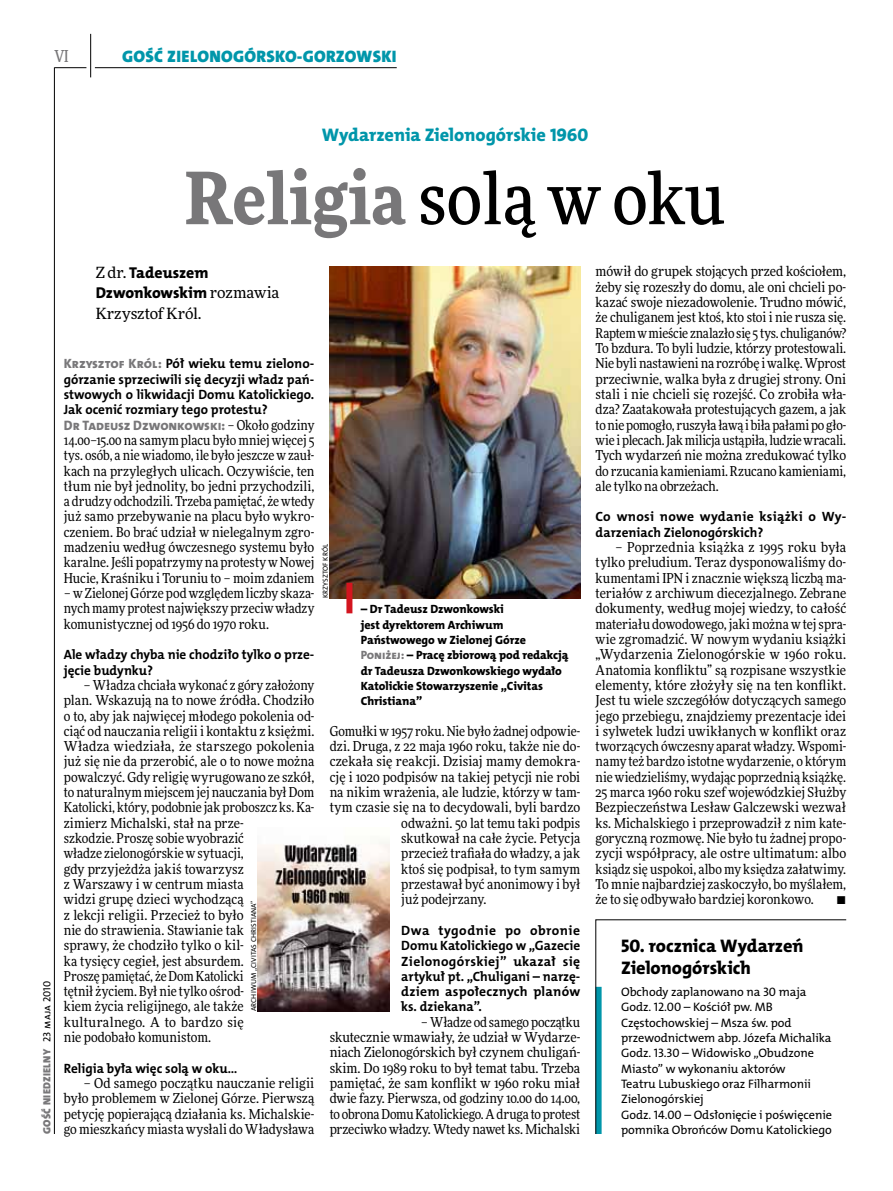
<style>
.page{position:relative;width:893px;height:1191px;background:#fff}
.page>*{position:absolute;margin:0;border:0;box-sizing:border-box;transform-origin:0 0}
.t1{font:500 72px "Freeday Narrow";color:#000}
.t2{font:18.3px/21.6px "The Mix HP8 Ex Bld";color:#000}
.t3{font:18.3px "The Mix HP8 Ex Bld";letter-spacing:-.005em;color:#0096aa}
.t4{font:16.65px "The Mix HP9 Blk";letter-spacing:.02em;color:#0096aa}
.t5{font:500 16.5px "Freeday Narrow";color:#787779;scale:.9 1}
.t6{font:15.75px/20.4px "The Mix HP8 Ex Bld";letter-spacing:-.005em;color:#000}
.t7{font:15.45px "Freeday News";letter-spacing:-.01em;color:#000}
.t8{font:13.65px/15.3px "Freeday Narrow News";color:#000;text-align:justify}
.t9{font:13.65px "The Mix HP8 Ex Bld";letter-spacing:-.005em;color:#787779}
.t10{font:13.5px/15.3px "The Mix HP7 Bld";color:#000;text-align:justify}
.t11{font:12.3px/15.3px "The Mix HP5 Plain";letter-spacing:-.005em;color:#000}
.t12{font:12px/15.3px "The Mix HP8 Ex Bld";letter-spacing:-.005em;color:#000}
.t13{font:10.5px "The Mix HP9 Blk";letter-spacing:.025em;color:#787779}
.t14{font:7.2px "The Mix HP5 Plain";letter-spacing:.01em;color:#000}
.s1{font-family:"The Mix HP5 Plain";color:#000}
.s2{font-weight:900;color:#787779}
.s3{font-family:"Freeday News";font-size:15.45px}
.s4{font-family:"The Mix HP8 Ex Bld";color:#787779}
.s5{font-family:"Freeday Narrow News";color:#000}
.s6{color:#787779}
</style>
<div class="page">
<hr style="left:54px;top:67px;width:1px;height:1067px;background:#000">
<hr style="left:90px;top:34px;width:1px;height:43px;background:#000">
<hr style="left:54px;top:67px;width:32px;height:1px;background:#000">
<hr style="left:95px;top:67px;width:302px;height:1px;background:#000">
<svg style="left:595px;top:919px;width:252px;height:215px"></svg>
<img style="left:330px;top:266px;width:250px;height:332px">
<div style="left:346px;top:583px;width:6px;height:30px;background:#d3151f"></div>
<img style="left:258px;top:841px;width:131px;height:170px">
<p class="t5" style="left:54px;top:46px;width:17px">VI</p>
<p class="t4" style="left:122px;top:46px;width:276px">GOŚĆ ZIELONOGÓRSKO-GORZOWSKI</p>
<p class="t13" style="left:40px;top:1134px;width:155px;rotate:-90deg">GOŚĆ NIEDZIELNY <span class="s1">23 maja 2010</span></p>
<h2 class="t3" style="left:322px;top:123px;width:268px">Wydarzenia Zielonogórskie 1960</h2>
<h1 class="t1" style="left:185px;top:154px;width:542px"><span class="s2">Religia</span> solą w oku</h1>
<p class="t6" style="left:96px;top:262px;width:185px"><span class="s3">Z dr.</span> Tadeuszem<br>Dzwonkowskim <span class="s3">rozmawia</span></p>
<p class="t7" style="left:96px;top:303px;width:107px">Krzysztof Król.</p>
<p class="t10" style="left:64px;top:356px;width:252px"><span class="s4">Krzysztof Król:</span> Pół wieku temu zielono&shy;górzanie sprzeciwili się decyzji władz pań&shy;stwowych o likwidacji Domu Katolickiego.<br>Jak ocenić rozmiary tego protestu?</p>
<p class="t9" style="left:64px;top:416px;width:252px">Dr Tadeusz Dzwonkowski: <span class="s5">– Około godziny</span></p>
<p class="t8" style="left:64px;top:432px;width:252px">14.00–15.00 na samym placu było mniej więcej 5 tys. osób, a nie wiadomo, ile było jeszcze w zauł&shy;kach na przyległych ulicach. Oczywiście, ten tłum nie był jednolity, bo jedni przychodzili, a drudzy odchodzili. Trzeba pamiętać, że wtedy już samo przebywanie na placu było wykro&shy;czeniem. Bo brać udział w nielegalnym zgro&shy;madzeniu według ówczesnego systemu było karalne. Jeśli popatrzymy na protesty w Nowej Hucie, Kraśniku i Toruniu to – moim zdaniem</p>
<p class="t8" style="left:64px;top:585px;width:252px">– w Zielonej Górze pod względem liczby skaza&shy;nych mamy protest największy przeciw władzy komunistycznej od 1956 do 1970 roku.</p>
<p class="t10" style="left:64px;top:647px;width:252px">Ale władzy chyba nie chodziło tylko o prze&shy;jęcie budynku?</p>
<p class="t8" style="left:64px;top:677px;width:252px;text-align:left;text-indent:20px">– Władza chciała wykonać z góry założony plan. Wskazują na to nowe źródła. Chodziło o to, aby jak najwięcej młodego pokolenia od&shy;ciąć od nauczania religii i kontaktu z księżmi.<br>Władza wiedziała, że starszego pokolenia już się nie da przerobić, ale o to nowe można powalczyć. Gdy religię wyrugowano ze szkół, to naturalnym miejscem jej nauczania był Dom Katolicki, który, podobnie jak proboszcz ks. Ka&shy;zimierz Michalski, stał na prze-<br>szkodzie. Proszę sobie wyobrazić<br>władze zielonogórskie w sytuacji,<br>gdy przyjeżdża jakiś towarzysz<br>z Warszawy i w centrum miasta<br>widzi grupę dzieci wychodzącą<br>z lekcji religii. Przecież to było<br>nie do strawienia. Stawianie tak<br>sprawy, że chodziło tylko o kil-<br>ka tysięcy cegieł, jest absurdem.<br>Proszę pamiętać, że Dom Katolicki<br>tętnił życiem. Był nie tylko ośrod-<br>kiem życia religijnego, ale także kulturalnego. A to bardzo się<br>nie podobało komunistom.</p>
<p class="t10" style="left:64px;top:1060px;width:175px">Religia była więc solą w oku…</p>
<p class="t8" style="left:64px;top:1075px;width:252px;text-indent:20px">– Od samego początku nauczanie religii było problemem w Zielonej Górze. Pierwszą petycję popierającą działania ks. Michalskie&shy;go mieszkańcy miasta wysłali do Władysława</p>
<p class="t8" style="left:596px;top:264px;width:252px">mówił do grupek stojących przed kościołem, żeby się rozeszły do domu, ale oni chcieli po&shy;kazać swoje niezadowolenie. Trudno mówić, że chuliganem jest ktoś, kto stoi i nie rusza się.<br>Raptem w mieście znalazło się 5 tys. chuliganów?<br>To bzdura. To byli ludzie, którzy protestowali.<br>Nie byli nastawieni na rozróbę i walkę. Wprost przeciwnie, walka była z drugiej strony. Oni stali i nie chcieli się rozejść. Co zrobiła wła&shy;dza? Zaatakowała protestujących gazem, a jak to nie pomogło, ruszyła ławą i biła pałami po gło&shy;wie i plecach. Jak milicja ustąpiła, ludzie wracali.<br>Tych wydarzeń nie można zredukować tylko do rzucania kamieniami. Rzucano kamieniami, ale tylko na obrzeżach.</p>
<p class="t10" style="left:596px;top:509px;width:252px">Co wnosi nowe wydanie książki o Wy&shy;darzeniach Zielonogórskich?</p>
<p class="t8" style="left:596px;top:539px;width:252px;text-indent:20px">– Poprzednia książka z 1995 roku była tylko preludium. Teraz dysponowaliśmy do&shy;kumentami IPN i znacznie większą liczbą ma&shy;teriałów z archiwum diecezjalnego. Zebrane dokumenty, według mojej wiedzy, to całość materiału dowodowego, jaki można w tej spra&shy;wie zgromadzić. W nowym wydaniu książki „Wydarzenia Zielonogórskie w 1960 roku.<br>Anatomia konfliktu” są rozpisane wszystkie elementy, które złożyły się na ten konflikt.<br>Jest tu wiele szczegółów dotyczących samego jego przebiegu, znajdziemy prezentacje idei i sylwetek ludzi uwikłanych w konflikt oraz tworzących ówczesny aparat władzy. Wspomi&shy;namy też bardzo istotne wydarzenie, o którym nie wiedzieliśmy, wydając poprzednią książkę.<br>25 marca 1960 roku szef wojewódzkiej Służby Bezpieczeństwa Lesław Galczewski wezwał ks. Michalskiego i przeprowadził z nim kate&shy;goryczną rozmowę. Nie było tu żadnej propo&shy;zycji współpracy, ale ostre ultimatum: albo ksiądz się uspokoi, albo my księdza załatwimy.<br>To mnie najbardziej zaskoczyło, bo myślałem, że to się odbywało bardziej koronkowo.</p>
<p class="t14" style="left:321px;top:598px;width:56px;rotate:-90deg">Krzysztof Król</p>
<p class="t12" style="left:361px;top:602px;width:209px">– Dr Tadeusz Dzwonkowski<br>jest dyrektorem Archiwum<br>Państwowego w Zielonej Górze<br><span class="s6">Poniżej:</span> – Pracę zbiorową pod redakcją dr Tadeusza Dzwonkowskiego wydało<br>Katolickie Stowarzyszenie „Civitas<br>Christiana”</p>
<p class="t8" style="left:330px;top:723px;width:252px">Gomułki w 1957 roku. Nie było żadnej odpowie-</p>
<p class="t8" style="left:330px;top:738px;width:252px">dzi. Druga, z 22 maja 1960 roku, także nie do-</p>
<p class="t8" style="left:330px;top:754px;width:252px">czekała się reakcji. Dzisiaj mamy demokra-</p>
<p class="t8" style="left:330px;top:769px;width:252px">cję i 1020 podpisów na takiej petycji nie robi</p>
<p class="t8" style="left:330px;top:784px;width:252px">na nikim wrażenia, ale ludzie, którzy w tam-</p>
<p class="t8" style="left:330px;top:799px;width:252px">tym czasie się na to decydowali, byli bardzo</p>
<p class="t8" style="left:401px;top:815px;width:180px">odważni. 50 lat temu taki podpis</p>
<p class="t8" style="left:401px;top:830px;width:180px">skutkował na całe życie. Petycja</p>
<p class="t8" style="left:401px;top:845px;width:180px">przecież trafiała do władzy, a jak</p>
<p class="t8" style="left:401px;top:861px;width:180px">ktoś się podpisał, to tym samym</p>
<p class="t8" style="left:401px;top:876px;width:180px">przestawał być anonimowy i był</p>
<p class="t8" style="left:401px;top:891px;width:87px">już podejrzany.</p>
<p class="t10" style="left:401px;top:922px;width:180px">Dwa tygodnie po obronie Domu Katolickiego w „Gazecie Zielonogórskiej” ukazał się artykuł pt. „Chuligani – narzę&shy;dziem aspołecznych planów ks. dziekana”.</p>
<p class="t8" style="left:330px;top:1014px;width:252px;text-indent:91px">– Władze od samego początku skutecznie wmawiały, że udział w Wydarze&shy;niach Zielonogórskich był czynem chuligań&shy;skim. Do 1989 roku to był temat tabu. Trzeba pamiętać, że sam konflikt w 1960 roku miał dwie fazy. Pierwsza, od godziny 10.00 do 14.00, to obrona Domu Katolickiego. A druga to protest przeciwko władzy. Wtedy nawet ks. Michalski</p>
<p class="t8" style="left:836px;top:891px;width:11px">•</p>
<p class="t14" style="left:249px;top:1011px;width:112px;rotate:-90deg">Archiwum „Civitas Christiana”</p>
<h2 class="t2" style="left:621px;top:935px;width:184px">50. rocznica Wydarzeń<br>Zielonogórskich</h2>
<p class="t11" style="left:621px;top:984px;width:212px">Obchody zaplanowano na 30 maja<br>Godz. 12.00 – Kościół pw. MB<br>Częstochowskiej – Msza św. pod przewodnictwem abp. Józefa Michalika<br>Godz. 13.30 – Widowisko „Obudzone<br>Miasto” w wykonaniu aktorów<br>Teatru Lubuskiego oraz Filharmonii<br>Zielonogórskiej<br>Godz. 14.00 – Odsłonięcie i poświęcenie pomnika Obrońców Domu Katolickiego</p>
</div>
